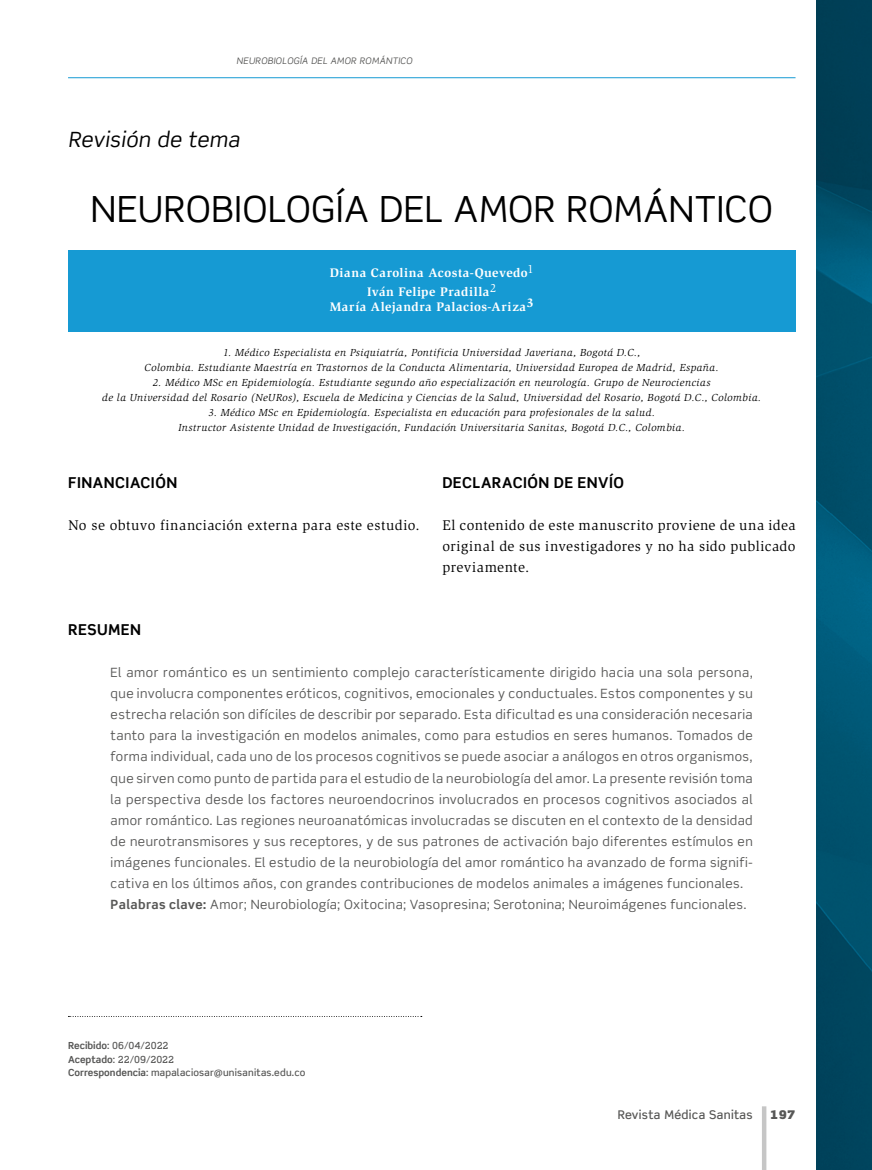
<style>
.page{position:relative;width:872px;height:1170px;background:#fff}
.page>*{position:absolute;margin:0;border:0;box-sizing:border-box;transform-origin:0 0}
._05Tit_princ{font:36px "Scene Std";letter-spacing:.02em;color:#000}
._04Antetitulo{font:italic 21px "Scene Std";letter-spacing:.015em;color:#000}
._09Subt_1{font:700 15px "Scene Std";letter-spacing:.035em;color:#000}
._02Body_sin_sang{font:14.4px/21px "Slimbach Std";letter-spacing:.03em;color:#000;text-align:justify}
._11Resumen_-_abstrac{font:12.75px/21px "Scene Std";letter-spacing:.035em;color:#575756;text-align:justify}
.PalabrasClave{font:12.75px "Scene Std";letter-spacing:.035em;color:#575756}
._07Autores{font:700 12.75px "Slimbach Std";letter-spacing:.04em;color:#fff}
.t1{font:500 12px "Scene Std";letter-spacing:.025em;color:#575756}
.t2{font:900 12px "Scene Std";color:#575756}
._08Filiacion_Autores{font:italic 10.5px/15px "Slimbach Std";letter-spacing:.045em;color:#000;text-align:center}
.correspondencia{font:500 9.75px "Scene Std";letter-spacing:.02em;color:#575756}
.t3{font:italic 9px "Scene Std";letter-spacing:.035em;color:#575756}
.s1{font-weight:700}
</style>
<div class="page">
<hr style="left:68px;top:77px;width:727px;height:1px;background:#169ad3">
<hr style="left:762px;top:1106px;width:4px;height:63px;background:#c6c6c6">
<div style="left:68px;top:250px;width:727px;height:47px;background:#169ad3"></div>
<div style="left:68px;top:285px;width:727px;height:47px;background:#169ad3"></div>
<img style="left:816px;top:0;width:56px;height:1169px">
<p class="t3" style="left:236px;top:55px;width:177px">NEUROBIOLOGÍA DEL AMOR ROMÁNTICO</p>
<p class="_04Antetitulo" style="left:68px;top:127px;width:173px">Revisión de tema</p>
<p class="_05Tit_princ" style="left:91px;top:187px;width:683px">NEUROBIOLOGÍA DEL AMOR ROMÁNTICO</p>
<p class="_07Autores" style="left:330px;top:265px;width:205px">Diana Carolina Acosta-Quevedo<sup>1</sup></p>
<p class="_07Autores" style="left:367px;top:284px;width:131px">Iván Felipe Pradilla<sup>2</sup></p>
<p class="_07Autores" style="left:330px;top:299px;width:205px">María Alejandra Palacios-Ariza3</p>
<p class="_08Filiacion_Autores" style="left:145px;top:345px;width:576px">1. Médico Especialista en Psiquiatría, Pontificia Universidad Javeriana, Bogotá D.C.,<br>Colombia. Estudiante Maestría en Trastornos de la Conducta Alimentaria, Universidad Europea de Madrid, España.</p>
<p class="_08Filiacion_Autores" style="left:102px;top:375px;width:660px">2. Médico MSc en Epidemiología. Estudiante segundo año especialización en neurología. Grupo de Neurociencias<br>de la Universidad del Rosario (NeURos), Escuela de Medicina y Ciencias de la Salud, Universidad del Rosario, Bogotá D.C., Colombia.</p>
<p class="_08Filiacion_Autores" style="left:178px;top:405px;width:508px">3. Médico MSc en Epidemiología. Especialista en educación para profesionales de la salud.<br>Instructor Asistente Unidad de Investigación, Fundación Universitaria Sanitas, Bogotá D.C., Colombia.</p>
<p class="_09Subt_1" style="left:68px;top:473px;width:111px">FINANCIACIÓN</p>
<p class="_02Body_sin_sang" style="left:68px;top:515px;width:353px">No se obtuvo financiación externa para este estudio.</p>
<p class="_09Subt_1" style="left:442px;top:473px;width:183px">DECLARACIÓN DE ENVÍO</p>
<p class="_02Body_sin_sang" style="left:442px;top:515px;width:355px">El contenido de este manuscrito proviene de una idea original de sus investigadores y no ha sido publicado previamente.</p>
<p class="_09Subt_1" style="left:68px;top:620px;width:75px">RESUMEN</p>
<p class="_11Resumen_-_abstrac" style="left:111px;top:662px;width:643px">El amor romántico es un sentimiento complejo característicamente dirigido hacia una sola persona, que involucra componentes eróticos, cognitivos, emocionales y conductuales. Estos componentes y su estrecha relación son difíciles de describir por separado. Esta dificultad es una consideración necesaria tanto para la investigación en modelos animales, como para estudios en seres humanos. Tomados de forma individual, cada uno de los procesos cognitivos se puede asociar a análogos en otros organismos, que sirven como punto de partida para el estudio de la neurobiología del amor. La presente revisión toma la perspectiva desde los factores neuroendocrinos involucrados en procesos cognitivos asociados al amor romántico. Las regiones neuroanatómicas involucradas se discuten en el contexto de la densidad de neurotransmisores y sus receptores, y de sus patrones de activación bajo diferentes estímulos en imágenes funcionales. El estudio de la neurobiología del amor romántico ha avanzado de forma signifi&shy;cativa en los últimos años, con grandes contribuciones de modelos animales a imágenes funcionales.</p>
<p class="PalabrasClave" style="left:111px;top:895px;width:637px"><span class="s1">Palabras clave:</span> Amor; Neurobiología; Oxitocina; Vasopresina; Serotonina; Neuroimágenes funcionales.</p>
<p class="correspondencia" style="left:68px;top:1039px;width:102px"><span class="s1">Recibido</span>: 06/04/2022</p>
<p class="correspondencia" style="left:68px;top:1053px;width:108px"><span class="s1">Aceptado</span>: 22/09/2022</p>
<p class="correspondencia" style="left:68px;top:1066px;width:239px"><span class="s1">Correspondencia</span>: mapalaciosar@unisanitas.edu.co</p>
<p class="t1" style="left:618px;top:1106px;width:136px">Revista Médica Sanitas</p>
<p class="t2" style="left:770px;top:1106px;width:26px">197</p>
</div>
